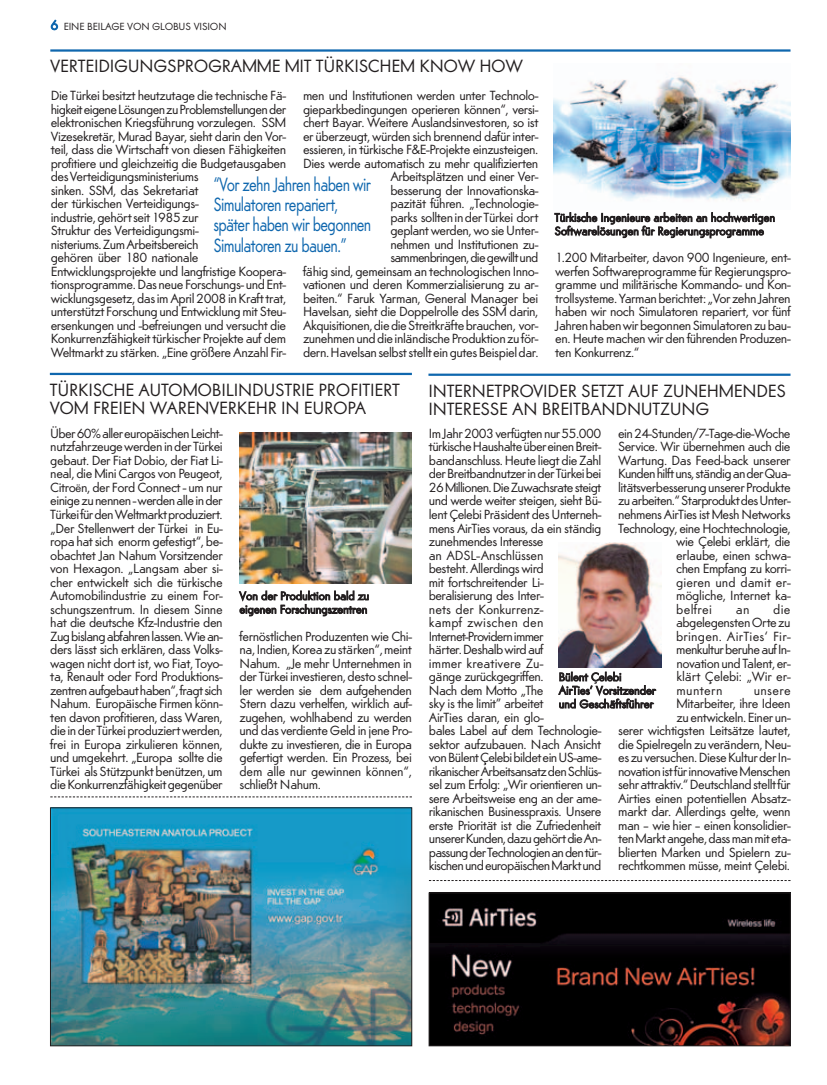
<style>
.page{position:relative;width:827px;height:1085px;background:#fff}
.page>*{position:absolute;margin:0;border:0;box-sizing:border-box;transform-origin:0 0}
.t1{font:19.5px/20.2px "Am Sans";letter-spacing:-.04em;color:#0f67ae;scale:.8 1}
.t2{font:18px/18px "Am Sans";letter-spacing:-.015em;color:#231f20}
.t3{font:13.5px/13.5px "Am Sans";letter-spacing:-.035em;color:#231f20;text-align:justify}
.t4{font:13.5px "Am Sans";letter-spacing:.005em;color:#231f20}
.t5{font:13.5px "Am Sans";letter-spacing:.025em;color:#231f20}
.t6{font:12px/13.5px "Am Sans";letter-spacing:-.01em;color:#231f20}
.t7{font:10.5px "Am Sans";letter-spacing:-.015em;color:#231f20}
.s1{font-size:13.5px;color:#0f67ae}
.s2{font-family:"Arial MS";font-size:10.5px}
</style>
<div class="page">
<img style="left:49px;top:49px;width:742px;height:998px">
<p class="t7" style="left:51px;top:22px;width:177px"><span class="s1">6</span> EINE BEILAGE VON GLOBUS VISION</p>
<p class="t2" style="left:50px;top:58px;width:474px">VERTEIDIGUNGSPROGRAMME MIT TÜRKISCHEM KNOW HOW</p>
<p class="t3" style="left:51px;top:90px;width:237px;text-align:left">Die Türkei besitzt heutzutage die technische Fä&shy;higkeit eigene Lösungen zu Problemstellungen der elektronischen Kriegsführung vorzulegen. SSM Vizesekretär, Murad Bayar, sieht darin den Vor&shy;teil, dass die Wirtschaft von diesen Fähigkeiten profitiere und gleichzeitig die Budgetausgaben des Verteidigungsministeriums<br>sinken. SSM, das Sekretariat<br>der türkischen Verteidigungs-<br>industrie, gehört seit 1985 zur<br>Struktur des Verteidigungsmi-<br>nisteriums. Zum Arbeitsbereich<br>gehören über 180 nationale Entwicklungsprojekte und langfristige Koopera&shy;tionsprogramme. Das neue Forschungs- und Ent&shy;wicklungsgesetz, das im April 2008 in Kraft trat, unterstützt Forschung und Entwicklung mit Steu&shy;ersenkungen und -befreiungen und versucht die Konkurrenzfähigkeit türkischer Projekte auf dem Weltmarkt zu stärken. „Eine größere Anzahl Fir-</p>
<p class="t3" style="left:303px;top:90px;width:237px;text-align:right">men und Institutionen werden unter Technolo&shy;gieparkbedingungen operieren können“, versi&shy;chert Bayar. Weitere Auslandsinvestoren, so ist er überzeugt, würden sich brennend dafür inter&shy;essieren, in türkische F&amp;E-Projekte einzusteigen.<br>Dies werde automatisch zu mehr qualifizierten Arbeitsplätzen und einer Ver-<br>besserung der Innovationska-<br>pazität führen. „Technologie-<br>parks sollten in der Türkei dort<br>geplant werden, wo sie Unter-<br>nehmen und Institutionen zu-<br>sammenbringen, die gewillt und<br>fähig sind, gemeinsam an technologischen Inno&shy;vationen und deren Kommerzialisierung zu ar&shy;beiten.“ Faruk Yarman, General Manager bei Havelsan, sieht die Doppelrolle des SSM darin, Akquisitionen, die die Streitkräfte brauchen, vor&shy;zunehmen und die inländische Produktion zu för&shy;dern. Havelsan selbst stellt ein gutes Beispiel dar.</p>
<p class="t1" style="left:213px;top:175px;width:199px">“Vor zehn Jahren haben wir<br>Simulatoren repariert, später haben wir begonnen<br>Simulatoren zu bauen.”</p>
<p class="t6" style="left:554px;top:211px;width:222px">Türkische Ingenieure arbeiten an hochwertigen<br>Softwarelösungen für Regierungsprogramme</p>
<p class="t3" style="left:555px;top:252px;width:237px">1.200 Mitarbeiter, davon 900 Ingenieure, ent&shy;werfen Softwareprogramme für Regierungspro&shy;gramme und militärische Kommando- und Kon&shy;trollsysteme. Yarman berichtet: „Vor zehn Jahren haben wir noch Simulatoren repariert, vor fünf Jahren haben wir begonnen Simulatoren zu bau&shy;en. Heute machen wir den führenden Produzen&shy;ten Konkurrenz.“</p>
<p class="t2" style="left:50px;top:382px;width:351px">TÜRKISCHE AUTOMOBILINDUSTRIE PROFITIERT<br>VOM FREIEN WARENVERKEHR IN EUROPA</p>
<p class="t3" style="left:50px;top:427px;width:174px">Über 60% aller europäischen Leicht&shy;nutzfahrzeuge werden in der Türkei gebaut. Der Fiat Dobio, der Fiat Li&shy;neal, die Mini Cargos von Peugeot, Citro<span class="s2">ë</span>n, der Ford Connect - um nur einige zu nennen - werden alle in der Türkei für den Weltmarkt produziert. „Der Stellenwert der Türkei in Eu&shy;ropa hat sich enorm gefestigt“, be&shy;obachtet Jan Nahum Vorsitzender von Hexagon. „Langsam aber si&shy;cher entwickelt sich die türkische Automobilindustrie zu einem For&shy;schungszentrum. In diesem Sinne hat die deutsche Kfz-Industrie den Zug bislang abfahren lassen. Wie an&shy;ders lässt sich erklären, dass Volks&shy;wagen nicht dort ist, wo Fiat, Toyo&shy;ta, Renault oder Ford Produktions&shy;zentren aufgebaut haben“, fragt sich Nahum. Europäische Firmen könn&shy;ten davon profitieren, dass Waren, die in der Türkei produziert werden, frei in Europa zirkulieren können, und umgekehrt. „Europa sollte die Türkei als Stützpunkt benützen, um die Konkurrenzfähigkeit gegenüber</p>
<p class="t6" style="left:239px;top:589px;width:131px">Von der Produktion bald zu eigenen Forschungszentren</p>
<p class="t3" style="left:240px;top:630px;width:174px">fernöstlichen Produzenten wie Chi&shy;na, Indien, Korea zu stärken“, meint Nahum. „Je mehr Unternehmen in der Türkei investieren, desto schnel&shy;ler werden sie dem aufgehenden Stern dazu verhelfen, wirklich auf&shy;zugehen, wohlhabend zu werden und das verdiente Geld in jene Pro&shy;dukte zu investieren, die in Europa gefertigt werden. Ein Prozess, bei dem alle nur gewinnen können“, schließt Nahum.</p>
<p class="t2" style="left:428px;top:382px;width:359px">INTERNETPROVIDER SETZT AUF ZUNEHMENDES<br>INTERESSE AN BREITBANDNUTZUNG</p>
<p class="t3" style="left:429px;top:427px;width:174px;text-align:left">Im Jahr 2003 verfügten nur 55.000 türkische Haushalte über einen Breit&shy;bandanschluss. Heute liegt die Zahl der Breitbandnutzer in der Türkei bei<br>26 Millionen. Die Zuwachsrate steigt und werde weiter steigen, sieht Bü&shy;lent Celebi Präsident des Unterneh&shy;mens AirTies voraus, da ein ständig zunehmendes Interesse<br>an ADSL-Anschlüssen<br>besteht. Allerdings wird<br>mit fortschreitender Li&shy;beralisierung des Inter-<br>nets der Konkurrenz-<br>kampf zwischen den<br>Internet-Providern immer<br>härter. Deshalb wird auf<br>immer kreativere Zu-<br>gänge zurückgegriffen.<br>Nach dem Motto „The<br>sky is the limit” arbeitet<br>AirTies daran, ein glo-<br>bales Label auf dem Technologie&shy;sektor aufzubauen. Nach Ansicht von Bülent Celebi bildet ein US-ame&shy;rikanischer Arbeitsansatz den Schlüs&shy;sel zum Erfolg: „Wir orientieren un&shy;sere Arbeitsweise eng an der ame&shy;rikanischen Businesspraxis. Unsere erste Priorität ist die Zufriedenheit unserer Kunden, dazu gehört die An&shy;passung der Technologien an den tür&shy;kischen und europäischen Markt und</p>
<p class="t3" style="left:618px;top:427px;width:174px">ein 24-Stunden/7-Tage-die-Woche</p>
<p class="t3" style="left:618px;top:441px;width:174px">Service. Wir übernehmen auch die</p>
<p class="t3" style="left:618px;top:454px;width:174px">Wartung. Das Feed-back unserer</p>
<p class="t3" style="left:618px;top:468px;width:174px">Kunden hilft uns, ständig an der Qua-</p>
<p class="t3" style="left:618px;top:481px;width:174px">litätsverbesserung unserer Produkte</p>
<p class="t3" style="left:618px;top:495px;width:174px">zu arbeiten.“ Starprodukt des Unter-</p>
<p class="t3" style="left:618px;top:508px;width:174px">nehmens AirTies ist Mesh Networks</p>
<p class="t3" style="left:618px;top:522px;width:174px">Technology, eine Hochtechnologie,</p>
<p class="t3" style="left:676px;top:535px;width:116px">wie Celebi erklärt, die</p>
<p class="t3" style="left:676px;top:549px;width:116px">erlaube, einen schwa-</p>
<p class="t3" style="left:676px;top:562px;width:116px">chen Empfang zu korri-</p>
<p class="t4" style="left:676px;top:576px;width:116px">gieren und damit er-</p>
<p class="t3" style="left:676px;top:589px;width:116px">mögliche, Internet ka-</p>
<p class="t5" style="left:676px;top:603px;width:37px">belfrei</p>
<p class="t3" style="left:735px;top:603px;width:15px">an</p>
<p class="t3" style="left:676px;top:603px;width:116px;text-indent:97px">die abgelegensten Orte zu bringen. AirTies‘ Fir&shy;menkultur beruhe auf In&shy;novation und Talent, er&shy;klärt Celebi: „Wir er&shy;muntern</p>
<p class="t6" style="left:558px;top:670px;width:98px">Bülent Celebi<br>AirTies’ Vorsitzender und Geschäftsführer</p>
<p class="t3" style="left:618px;top:684px;width:174px;text-align:right">unsere<br>Mitarbeiter, ihre Ideen<br>zu entwickeln. Einer un-<br>serer wichtigsten Leitsätze lautet, die Spielregeln zu verändern, Neu&shy;es zu versuchen. Diese Kultur der In&shy;novation ist für innovative Menschen sehr attraktiv.“ Deutschland stellt für<br>Airties einen potentiellen Absatz&shy;markt dar. Allerdings gelte, wenn man – wie hier – einen konsolidier&shy;ten Markt angehe, dass man mit eta&shy;blierten Marken und Spielern zu&shy;rechtkommen müsse, meint Celebi.</p>
</div>
